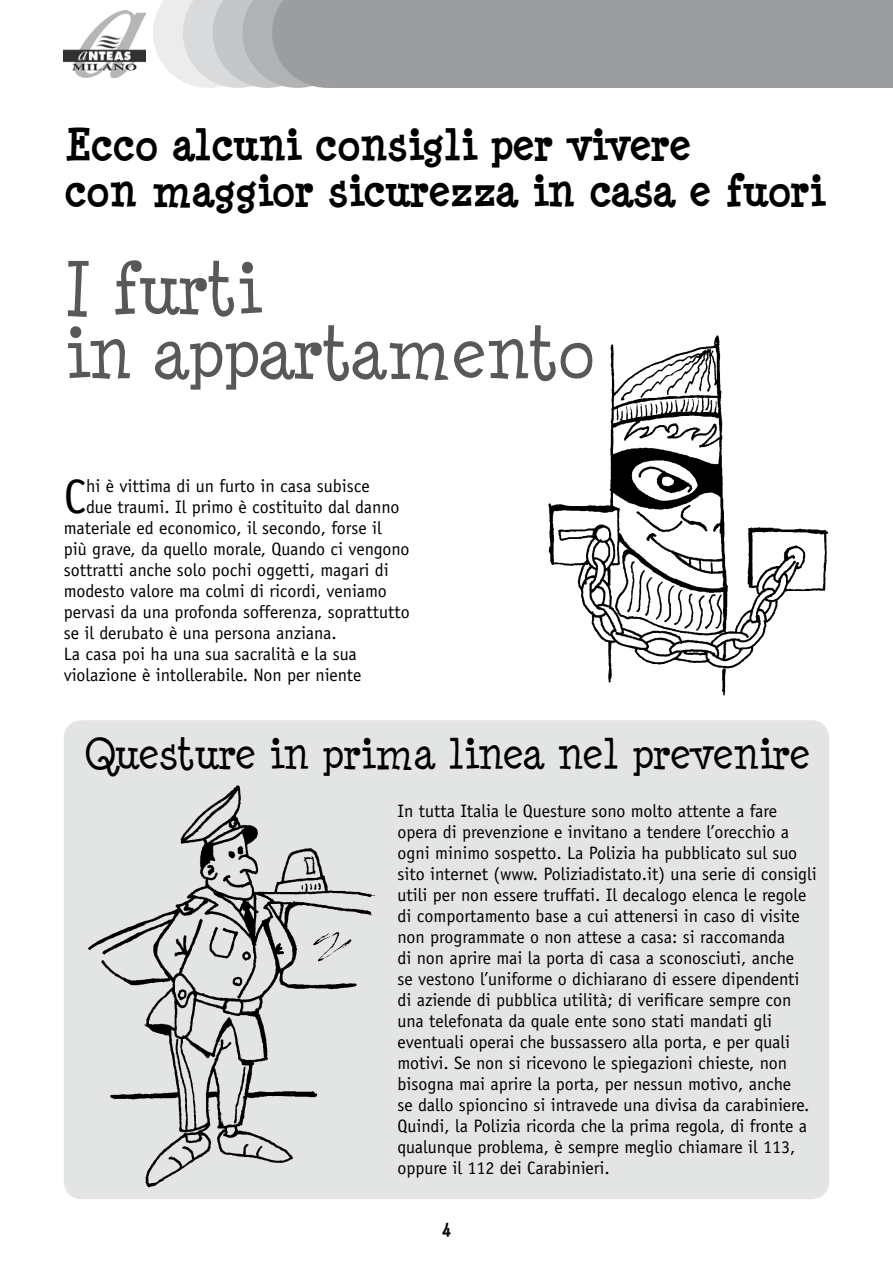
<style>
.page{position:relative;width:893px;height:1263px;background:#fff}
.page>*{position:absolute;margin:0;border:0;box-sizing:border-box;transform-origin:0 0}
.t1{font:70.5px/64.5px "Minya Nouvelle";color:#58585a}
.t2{font:48.3px "Officina Sans";color:#000}
.t3{font:700 42px/46.5px "Minya Nouvelle";color:#000}
.t4{font:42px "Minya Nouvelle";color:#000}
.t5{font:18px/21px "Officina Sans";color:#000}
</style>
<div class="page">
<svg style="left:153px;top:0;width:176px;height:88px;background:#c3c4c5"></svg>
<div style="left:329px;top:0;width:564px;height:88px;background:#9c9d9f"></div>
<img style="left:64px;top:11px;width:82px;height:66px">
<div style="left:64px;top:720px;width:765px;height:479px;background:#e3e4e4;border-radius:18px"></div>
<img style="left:76px;top:785px;width:300px;height:414px">
<img style="left:548px;top:335px;width:281px;height:361px">
<h3 class="t3" style="left:64px;top:122px;width:761px">Ecco alcuni consigli per vivere<br>con maggior sicurezza in casa e fuori</h3>
<h1 class="t1" style="left:64px;top:256px;width:531px">I furti<br>in appartamento</h1>
<h2 class="t2" style="left:64px;top:469px;width:24px">C</h2>
<p class="t5" style="left:86px;top:476px;width:285px">hi è vittima di un furto in casa subisce</p>
<p class="t5" style="left:86px;top:497px;width:315px">due traumi. Il primo è costituito dal danno</p>
<p class="t5" style="left:64px;top:518px;width:320px">materiale ed economico, il secondo, forse il</p>
<p class="t5" style="left:64px;top:539px;width:347px">più grave, da quello morale, Quando ci vengono</p>
<p class="t5" style="left:64px;top:560px;width:327px">sottratti anche solo pochi oggetti, magari di</p>
<p class="t5" style="left:64px;top:581px;width:325px">modesto valore ma colmi di ricordi, veniamo</p>
<p class="t5" style="left:64px;top:602px;width:348px">pervasi da una profonda sofferenza, soprattutto</p>
<p class="t5" style="left:64px;top:623px;width:275px">se il derubato è una persona anziana.</p>
<p class="t5" style="left:64px;top:644px;width:295px">La casa poi ha una sua sacralità e la sua</p>
<p class="t5" style="left:64px;top:665px;width:299px">violazione è intollerabile. Non per niente</p>
<h3 class="t4" style="left:85px;top:730px;width:726px">Questure in prima linea nel prevenire</h3>
<p class="t5" style="left:397px;top:800px;width:421px">In tutta Italia le Questure sono molto attente a fare opera di prevenzione e invitano a tendere l’orecchio a ogni minimo sospetto. La Polizia ha pubblicato sul suo sito internet (www. Poliziadistato.it) una serie di consigli utili per non essere truffati. Il decalogo elenca le regole di comportamento base a cui attenersi in caso di visite non programmate o non attese a casa: si raccomanda<br>di non aprire mai la porta di casa a sconosciuti, anche<br>se vestono l’uniforme o dichiarano di essere dipendenti di aziende di pubblica utilità; di verificare sempre con una telefonata da quale ente sono stati mandati gli eventuali operai che bussassero alla porta, e per quali motivi. Se non si ricevono le spiegazioni chieste, non bisogna mai aprire la porta, per nessun motivo, anche<br>se dallo spioncino si intravede una divisa da carabiniere.<br>Quindi, la Polizia ricorda che la prima regola, di fronte a qualunque problema, è sempre meglio chiamare il 113, oppure il 112 dei Carabinieri.</p>
</div>
